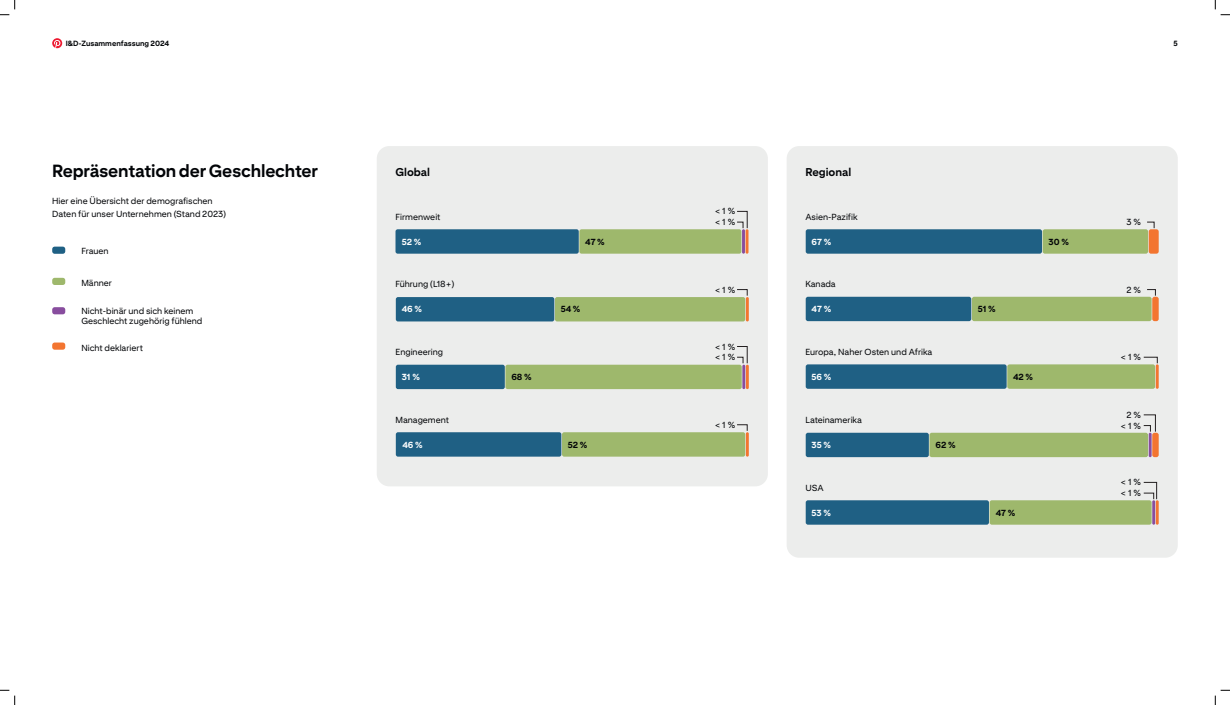
<style>
.page{position:relative;width:1230px;height:705px;background:#fff}
.page>*{position:absolute;margin:0;border:0;box-sizing:border-box;transform-origin:0 0}
.t1{font:700 17.5px "Pin Sans";letter-spacing:-.01em;color:#020407}
.t2{font:700 11.25px "Pin Sans";color:#020407}
.t3{font:8.75px/12.5px "Pin Sans";color:#020407}
.t4{font:700 8.75px "Pin Sans";color:#fff}
.t5{font:700 8.75px "Pin Sans";color:#020407}
.t6{font:700 7.5px "Pin Sans";color:#020407}
</style>
<div class="page">
<svg style="left:52px;top:38px;width:10px;height:10px"></svg>
<div style="left:52px;top:246px;width:13px;height:8px;background:#1f6084;border-radius:2px"></div>
<div style="left:52px;top:307px;width:13px;height:7px;background:#884d9e;border-radius:2px"></div>
<div style="left:52px;top:278px;width:13px;height:7px;background:#9eb86c;border-radius:2px"></div>
<div style="left:52px;top:342px;width:13px;height:7px;background:#f37530;border-radius:2px"></div>
<div style="left:377px;top:146px;width:391px;height:340px;background:#ecedec;border-radius:12px"></div>
<hr style="left:745px;top:229px;width:3px;height:24px;background:#f37530">
<hr style="left:742px;top:229px;width:3px;height:24px;background:#884d9e">
<div style="left:579px;top:229px;width:162px;height:24px;background:#9eb86c;border-radius:2px"></div>
<div style="left:395px;top:229px;width:183px;height:24px;background:#1f6084;border-radius:2px"></div>
<hr style="left:746px;top:297px;width:2px;height:24px;background:#f37530">
<div style="left:555px;top:297px;width:190px;height:24px;background:#9eb86c;border-radius:2px"></div>
<div style="left:396px;top:297px;width:158px;height:24px;background:#1f6084;border-radius:2px"></div>
<hr style="left:746px;top:364px;width:2px;height:25px;background:#f37530">
<hr style="left:742px;top:364px;width:3px;height:25px;background:#884d9e">
<div style="left:505px;top:364px;width:236px;height:25px;background:#9eb86c;border-radius:2px"></div>
<div style="left:396px;top:364px;width:109px;height:25px;background:#1f6084;border-radius:2px"></div>
<hr style="left:746px;top:432px;width:2px;height:24px;background:#f37530">
<div style="left:562px;top:432px;width:183px;height:24px;background:#9eb86c;border-radius:2px"></div>
<div style="left:396px;top:432px;width:165px;height:24px;background:#1f6084;border-radius:2px"></div>
<svg style="left:737px;top:211px;width:10px;height:17px"></svg>
<svg style="left:737px;top:346px;width:10px;height:17px"></svg>
<svg style="left:737px;top:289px;width:10px;height:7px"></svg>
<svg style="left:737px;top:424px;width:10px;height:7px"></svg>
<div style="left:786px;top:146px;width:391px;height:411px;background:#ecedec;border-radius:12px"></div>
<hr style="left:1155px;top:500px;width:3px;height:24px;background:#f37530">
<hr style="left:1152px;top:500px;width:3px;height:24px;background:#884d9e">
<div style="left:989px;top:500px;width:162px;height:24px;background:#9eb86c;border-radius:2px"></div>
<div style="left:805px;top:500px;width:183px;height:24px;background:#1f6084;border-radius:2px"></div>
<div style="left:1148px;top:229px;width:10px;height:24px;background:#f37530;border-radius:2px"></div>
<div style="left:1042px;top:229px;width:106px;height:24px;background:#9eb86c;border-radius:2px"></div>
<div style="left:805px;top:229px;width:236px;height:24px;background:#1f6084;border-radius:2px"></div>
<div style="left:1152px;top:297px;width:6px;height:24px;background:#f37530;border-radius:2px"></div>
<div style="left:971px;top:297px;width:180px;height:24px;background:#9eb86c;border-radius:2px"></div>
<div style="left:805px;top:297px;width:166px;height:24px;background:#1f6084;border-radius:2px"></div>
<hr style="left:1155px;top:364px;width:3px;height:24px;background:#f37530">
<div style="left:1007px;top:364px;width:148px;height:24px;background:#9eb86c;border-radius:2px"></div>
<div style="left:805px;top:364px;width:201px;height:24px;background:#1f6084;border-radius:2px"></div>
<div style="left:1152px;top:432px;width:6px;height:25px;background:#f37530;border-radius:2px"></div>
<hr style="left:1148px;top:432px;width:3px;height:25px;background:#884d9e">
<div style="left:929px;top:432px;width:219px;height:25px;background:#9eb86c;border-radius:2px"></div>
<div style="left:805px;top:432px;width:123px;height:25px;background:#1f6084;border-radius:2px"></div>
<svg style="left:1147px;top:222px;width:7px;height:6px"></svg>
<svg style="left:1143px;top:357px;width:14px;height:6px"></svg>
<svg style="left:1147px;top:289px;width:8px;height:6px"></svg>
<svg style="left:1143px;top:414px;width:12px;height:18px"></svg>
<svg style="left:1143px;top:482px;width:13px;height:17px"></svg>
<svg style="left:0;top:0;width:16px;height:16px"></svg>
<svg style="left:0;top:689px;width:16px;height:15px"></svg>
<svg style="left:1214px;top:0;width:15px;height:16px"></svg>
<svg style="left:1214px;top:689px;width:15px;height:15px"></svg>
<p class="t6" style="left:66px;top:37px;width:105px">I&amp;D-Zusammenfassung 2024</p>
<p class="t6" style="left:1173px;top:37px;width:6px">5</p>
<h1 class="t1" style="left:52px;top:157px;width:267px">Repräsentation der Geschlechter</h1>
<p class="t3" style="left:52px;top:194px;width:175px">Hier eine Übersicht der demografischen<br>Daten für unser Unternehmen (Stand 2023)</p>
<p class="t3" style="left:81px;top:243px;width:29px">Frauen</p>
<p class="t2" style="left:395px;top:163px;width:36px">Global</p>
<p class="t3" style="left:395px;top:209px;width:46px">Firmenweit</p>
<p class="t4" style="left:402px;top:235px;width:21px">52 %</p>
<p class="t5" style="left:585px;top:235px;width:21px">47 %</p>
<p class="t3" style="left:714px;top:204px;width:22px">&lt; 1 %</p>
<p class="t3" style="left:714px;top:215px;width:22px">&lt; 1 %</p>
<p class="t2" style="left:805px;top:163px;width:47px">Regional</p>
<p class="t3" style="left:805px;top:209px;width:54px">Asien-Pazifik</p>
<p class="t4" style="left:811px;top:235px;width:21px">67 %</p>
<p class="t5" style="left:1048px;top:235px;width:22px">30 %</p>
<p class="t3" style="left:1126px;top:215px;width:16px">3 %</p>
<p class="t3" style="left:81px;top:276px;width:32px">Männer</p>
<p class="t3" style="left:395px;top:277px;width:60px">Führung (L18+)</p>
<p class="t3" style="left:714px;top:282px;width:22px">&lt; 1 %</p>
<p class="t3" style="left:805px;top:276px;width:32px">Kanada</p>
<p class="t3" style="left:1126px;top:282px;width:16px">2 %</p>
<p class="t3" style="left:81px;top:304px;width:122px;line-height:10px">Nicht-binär und sich keinem<br>Geschlecht zugehörig fühlend</p>
<p class="t4" style="left:402px;top:302px;width:22px">46 %</p>
<p class="t5" style="left:560px;top:302px;width:21px">54 %</p>
<p class="t4" style="left:811px;top:302px;width:21px">47 %</p>
<p class="t5" style="left:978px;top:302px;width:19px">51 %</p>
<p class="t3" style="left:81px;top:340px;width:63px">Nicht deklariert</p>
<p class="t3" style="left:395px;top:344px;width:49px">Engineering</p>
<p class="t3" style="left:714px;top:339px;width:22px">&lt; 1 %</p>
<p class="t3" style="left:714px;top:350px;width:22px">&lt; 1 %</p>
<p class="t3" style="left:805px;top:344px;width:128px">Europa, Naher Osten und Afrika</p>
<p class="t3" style="left:1120px;top:350px;width:22px">&lt; 1 %</p>
<p class="t4" style="left:402px;top:370px;width:20px">31 %</p>
<p class="t5" style="left:511px;top:370px;width:22px">68 %</p>
<p class="t4" style="left:811px;top:370px;width:21px">56 %</p>
<p class="t5" style="left:1013px;top:370px;width:22px">42 %</p>
<p class="t3" style="left:395px;top:412px;width:55px">Management</p>
<p class="t3" style="left:714px;top:417px;width:22px">&lt; 1 %</p>
<p class="t3" style="left:805px;top:413px;width:58px">Lateinamerika</p>
<p class="t3" style="left:1126px;top:407px;width:16px">2 %</p>
<p class="t3" style="left:1120px;top:418px;width:22px">&lt; 1 %</p>
<p class="t4" style="left:402px;top:437px;width:22px">46 %</p>
<p class="t5" style="left:567px;top:437px;width:21px">52 %</p>
<p class="t4" style="left:811px;top:438px;width:21px">35 %</p>
<p class="t5" style="left:935px;top:438px;width:22px">62 %</p>
<p class="t3" style="left:805px;top:480px;width:20px">USA</p>
<p class="t3" style="left:1120px;top:475px;width:22px">&lt; 1 %</p>
<p class="t3" style="left:1120px;top:485px;width:22px">&lt; 1 %</p>
<p class="t4" style="left:811px;top:505px;width:21px">53 %</p>
<p class="t5" style="left:995px;top:505px;width:21px">47 %</p>
</div>
